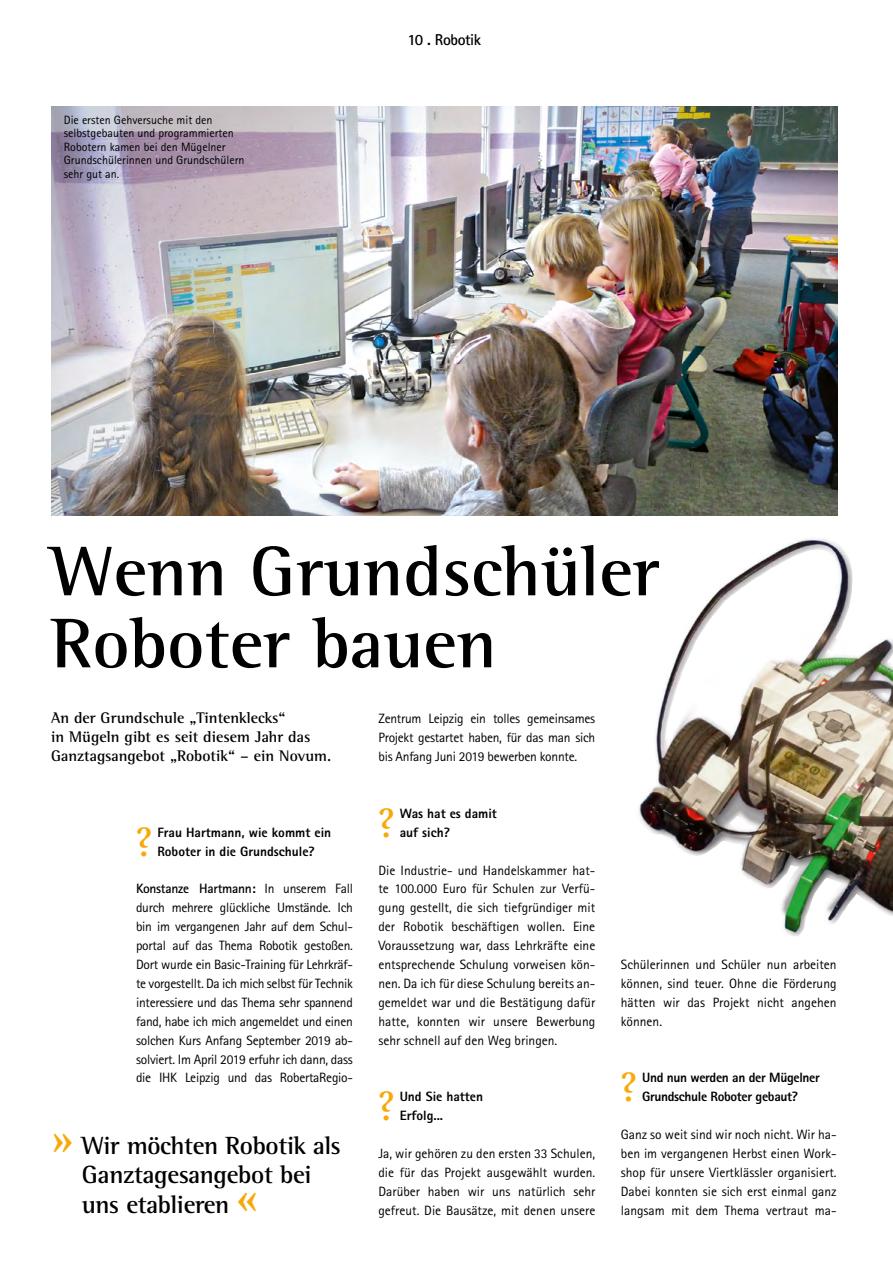
<style>
.page{position:relative;width:893px;height:1263px;background:#fff}
.page>*{position:absolute;margin:0;border:0;box-sizing:border-box;transform-origin:0 0}
.HZ-50{font:700 72px/72px "Rotis Semi Serif Std";color:#000}
.GT-Interview-fett{font:40.8px "Utopia";color:#f8a909}
.GT-Interview-fett-lw{font:40.8px "Utopia";color:#f8a909}
.t1{font:700 25.5px/29.2px "Rotis Semi Serif Std";letter-spacing:-.015em;color:#000}
.Vorspann{font:700 15.75px/18.9px "Rotis Semi Serif Std";color:#000}
.t2{font:700 15.75px "Rotis Sans Serif Std";letter-spacing:-.025em;color:#000}
.GT{font:13.5px/18.9px "Rotis Sans Serif Std";color:#000;text-align:justify}
.GT-lw25{font:13.5px/18.9px "Rotis Sans Serif Std";letter-spacing:-.02em;color:#000;text-align:justify}
.GT-Interview-fett-2{font:800 13.5px/18.9px "Rotis Sans Serif Std";color:#000}
.GT-Interview-fett-lw-2{font:800 13.5px/18.9px "Rotis Sans Serif Std";letter-spacing:-.025em;color:#000}
.t3{font:12px/13.5px "Rotis Sans Serif Std";color:#000}
.s1{font-weight:700}
.s2{font-family:"Utopia";font-weight:600;font-size:45px;color:#f8a909}
</style>
<div class="page">
<img style="left:639px;top:539px;width:254px;height:397px">
<img style="left:51px;top:106px;width:787px;height:409px">
<p class="t3" style="left:64px;top:113px;width:182px">Die ersten Gehversuche mit den selbstgebauten und programmierten<br>Robotern kamen bei den Mügelner<br>Grundschülerinnen und Grundschülern sehr gut an.</p>
<p class="t2" style="left:407px;top:30px;width:75px">10 . Robotik</p>
<h1 class="HZ-50" style="left:51px;top:535px;width:610px">Wenn Grundschüler<br>Roboter bauen</h1>
<h2 class="Vorspann" style="left:51px;top:708px;width:236px">An der Grundschule „Tintenklecks“</h2>
<h2 class="Vorspann" style="left:51px;top:727px;width:282px">in Mügeln gibt es seit diesem Jahr das<br>Ganztagsangebot „Robotik“ – ein Novum.</h2>
<p class="GT-Interview-fett" style="left:136px;top:819px;width:17px">?</p>
<p class="GT-Interview-fett-2" style="left:157px;top:822px;width:175px">Frau Hartmann, wie kommt ein<br>Roboter in die Grundschule?</p>
<p class="GT-lw25" style="left:136px;top:879px;width:218px"><span class="s1">Konstanze Hartmann:</span> In unserem Fall durch mehrere glückliche Umstände. Ich bin im vergangenen Jahr auf dem Schul&shy;portal auf das Thema Robotik gestoßen.<br>Dort wurde ein Basic-Training für Lehrkräf&shy;te vorgestellt. Da ich mich selbst für Technik interessiere und das Thema sehr spannend fand, habe ich mich angemeldet und einen solchen Kurs Anfang September 2019 ab&shy;solviert. Im April 2019 erfuhr ich dann, dass die IHK Leipzig und das RobertaRegio-</p>
<h3 class="t1" style="left:82px;top:1131px;width:261px;text-indent:-30px"><span class="s2">»</span> Wir möchten Robotik als<br>Ganztagesangebot bei uns etablieren <span class="s2">«</span></h3>
<p class="GT-lw25" style="left:378px;top:709px;width:218px">Zentrum Leipzig ein tolles gemeinsames Projekt gestartet haben, für das man sich bis Anfang Juni 2019 bewerben konnte.</p>
<p class="GT-Interview-fett" style="left:378px;top:800px;width:17px">?</p>
<p class="GT-Interview-fett-2" style="left:400px;top:803px;width:99px">Was hat es damit auf sich?</p>
<p class="GT" style="left:378px;top:860px;width:218px">Die Industrie- und Handelskammer hat&shy;te 100.000 Euro für Schulen zur Verfü&shy;gung gestellt, die sich tiefgründiger mit der Robotik beschäftigen wollen. Eine Voraussetzung war, dass Lehrkräfte eine entsprechende Schulung vorweisen kön&shy;nen. Da ich für diese Schulung bereits an&shy;gemeldet war und die Bestätigung dafür hatte, konnten wir unsere Bewerbung sehr schnell auf den Weg bringen.</p>
<p class="GT-Interview-fett" style="left:378px;top:1084px;width:17px">?</p>
<p class="GT-Interview-fett-2" style="left:400px;top:1087px;width:85px">Und Sie hatten<br>Erfolg...</p>
<p class="GT" style="left:378px;top:1144px;width:218px">Ja, wir gehören zu den ersten 33 Schulen, die für das Projekt ausgewählt wurden.<br>Darüber haben wir uns natürlich sehr gefreut. Die Bausätze, mit denen unsere</p>
<p class="GT" style="left:621px;top:955px;width:217px">Schülerinnen und Schüler nun arbeiten können, sind teuer. Ohne die Förderung hätten wir das Projekt nicht angehen können.</p>
<p class="GT-Interview-fett-lw" style="left:621px;top:1065px;width:17px">?</p>
<p class="GT-Interview-fett-lw-2" style="left:642px;top:1068px;width:179px">Und nun werden an der Mügelner<br>Grundschule Roboter gebaut?</p>
<p class="GT" style="left:621px;top:1125px;width:217px">Ganz so weit sind wir noch nicht. Wir ha&shy;ben im vergangenen Herbst einen Work&shy;shop für unsere Viertklässler organisiert.<br>Dabei konnten sie sich erst einmal ganz langsam mit dem Thema vertraut ma-</p>
</div>
